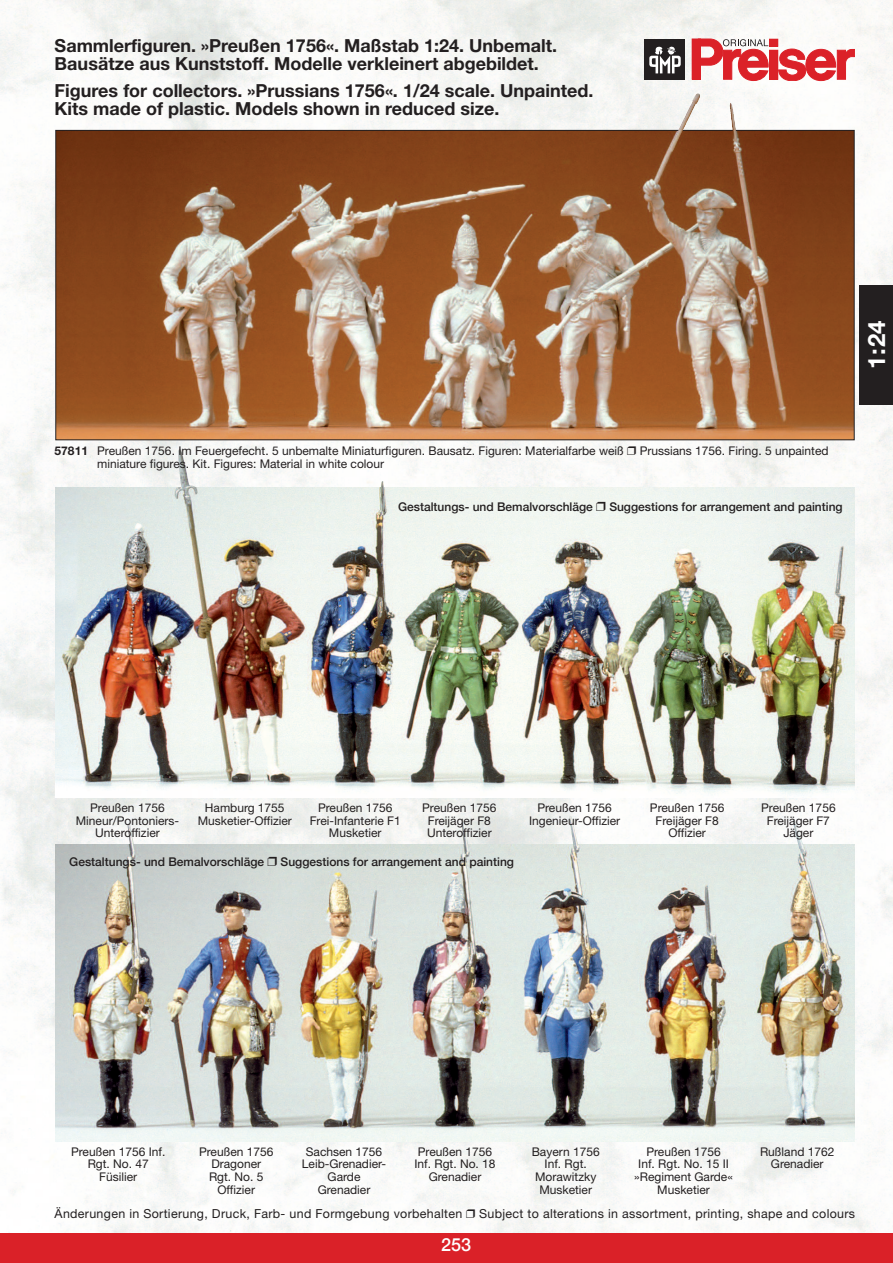
<style>
.page{position:relative;width:893px;height:1263px;background:#fff}
.page>*{position:absolute;margin:0;border:0;box-sizing:border-box;transform-origin:0 0}
.t1{font:700 24px "Helvetica Neue";color:#fff}
.t2{font:700 18px/18px "Helvetica Neue";color:#231f20}
.t3{font:500 18px "Helvetica Neue";color:#fff}
.t4{font:12.45px "Helvetica Neue";letter-spacing:.025em;color:#231f20}
.t5{font:12px/12.8px "Helvetica Neue";color:#231f20;text-align:center}
.t6{font:500 12px "Helvetica Neue";color:#231f20}
.s1{font-weight:700}
.s2{font-family:"Monotype Sorts"}
.s3{font-family:"Monotype Sorts";font-weight:400;font-size:12.75px}
.s4{font-family:"Monotype Sorts";font-size:12px}
</style>
<div class="page">
<img style="left:1px;top:0;width:892px;height:1233px">
<div style="left:0;top:1233px;width:893px;height:30px;background:#da2128"></div>
<div style="left:692px;top:39px;width:8px;height:40px;background:#db2128"></div>
<div style="left:769px;top:50px;width:9px;height:29px;background:#db2128"></div>
<div style="left:769px;top:39px;width:9px;height:7px;background:#db2128"></div>
<svg style="left:778px;top:49px;width:77px;height:32px"></svg>
<div style="left:645px;top:39px;width:40px;height:40px;background:#231f20"></div>
<svg style="left:649px;top:46px;width:32px;height:27px"></svg>
<svg style="left:698px;top:39px;width:70px;height:42px"></svg>
<div style="left:859px;top:285px;width:34px;height:119px;background:#231f20"></div>
<img style="left:55px;top:844px;width:800px;height:298px">
<img style="left:128px;top:816px;width:676px;height:35px">
<img style="left:55px;top:487px;width:800px;height:310px">
<img style="left:57px;top:132px;width:796px;height:306px">
<img style="left:671px;top:93px;width:29px;height:59px">
<img style="left:176px;top:449px;width:211px;height:66px">
<h2 class="t2" style="left:55px;top:38px;width:504px">Sammlerfiguren. »Preußen 1756«. Maßstab 1:24. Unbemalt.<br>Bausätze aus Kunststoff. Modelle verkleinert abgebildet.</h2>
<h2 class="t2" style="left:55px;top:83px;width:540px">Figures for collectors. »Prussians 1756«. 1/24 scale. Unpainted.<br>Kits made of plastic. Models shown in reduced size.</h2>
<h1 class="t1" style="left:868px;top:369px;width:49px;rotate:-90deg">1:24</h1>
<p class="t5" style="left:97px;top:446px;width:733px;text-align:left;text-indent:-43px"><span class="s1">57811</span> Preußen 1756. Im Feuergefecht. 5 unbemalte Miniaturfiguren. Bausatz. Figuren: Materialfarbe weiß <span class="s2">R</span> Prussians 1756. Firing. 5 unpainted miniature figures. Kit. Figures: Material in white colour</p>
<p class="t6" style="left:398px;top:499px;width:446px">Gestaltungs- und Bemalvorschläge <span class="s3">R</span> Suggestions for arrangement and painting</p>
<p class="t5" style="left:76px;top:802px;width:105px">Preußen 1756<br>Mineur/Pontoniers-<br>Unteroffizier</p>
<p class="t5" style="left:198px;top:802px;width:96px">Hamburg 1755<br>Musketier-Offizier</p>
<p class="t5" style="left:310px;top:802px;width:93px">Preußen 1756<br>Frei-Infanterie F1<br>Musketier</p>
<p class="t5" style="left:422px;top:802px;width:76px">Preußen 1756<br>Freijäger F8<br>Unteroffizier</p>
<p class="t5" style="left:529px;top:802px;width:93px">Preußen 1756<br>Ingenieur-Offizier</p>
<p class="t5" style="left:650px;top:802px;width:76px">Preußen 1756<br>Freijäger F8<br>Offizier</p>
<p class="t5" style="left:761px;top:802px;width:76px">Preußen 1756<br>Freijäger F7<br>Jäger</p>
<p class="t6" style="left:69px;top:854px;width:446px">Gestaltungs- und Bemalvorschläge <span class="s3">R</span> Suggestions for arrangement and painting</p>
<p class="t5" style="left:71px;top:1146px;width:96px">Preußen 1756 Inf.<br>Rgt. No. 47<br>Füsilier</p>
<p class="t5" style="left:302px;top:1146px;width:86px">Sachsen 1756<br>Leib-Grenadier-<br>Garde<br>Grenadier</p>
<p class="t5" style="left:414px;top:1146px;width:83px">Preußen 1756<br>Inf. Rgt. No. 18<br>Grenadier</p>
<p class="t5" style="left:532px;top:1146px;width:70px">Bayern 1756<br>Inf. Rgt.<br>Morawitzky<br>Musketier</p>
<p class="t5" style="left:634px;top:1146px;width:100px">Preußen 1756<br>Inf. Rgt. No. 15 II »Regiment Garde«<br>Musketier</p>
<p class="t5" style="left:760px;top:1146px;width:76px">Rußland 1762<br>Grenadier</p>
<p class="t5" style="left:199px;top:1146px;width:76px">Preußen 1756<br>Dragoner<br>Rgt. No. 5<br>Offizier</p>
<p class="t4" style="left:55px;top:1209px;width:802px">Änderungen in Sortierung, Druck, Farb- und Formgebung vorbehalten <span class="s4">R</span> Subject to alterations in assortment, printing, shape and colours</p>
<h2 class="t3" style="left:441px;top:1233px;width:32px">253</h2>
</div>
